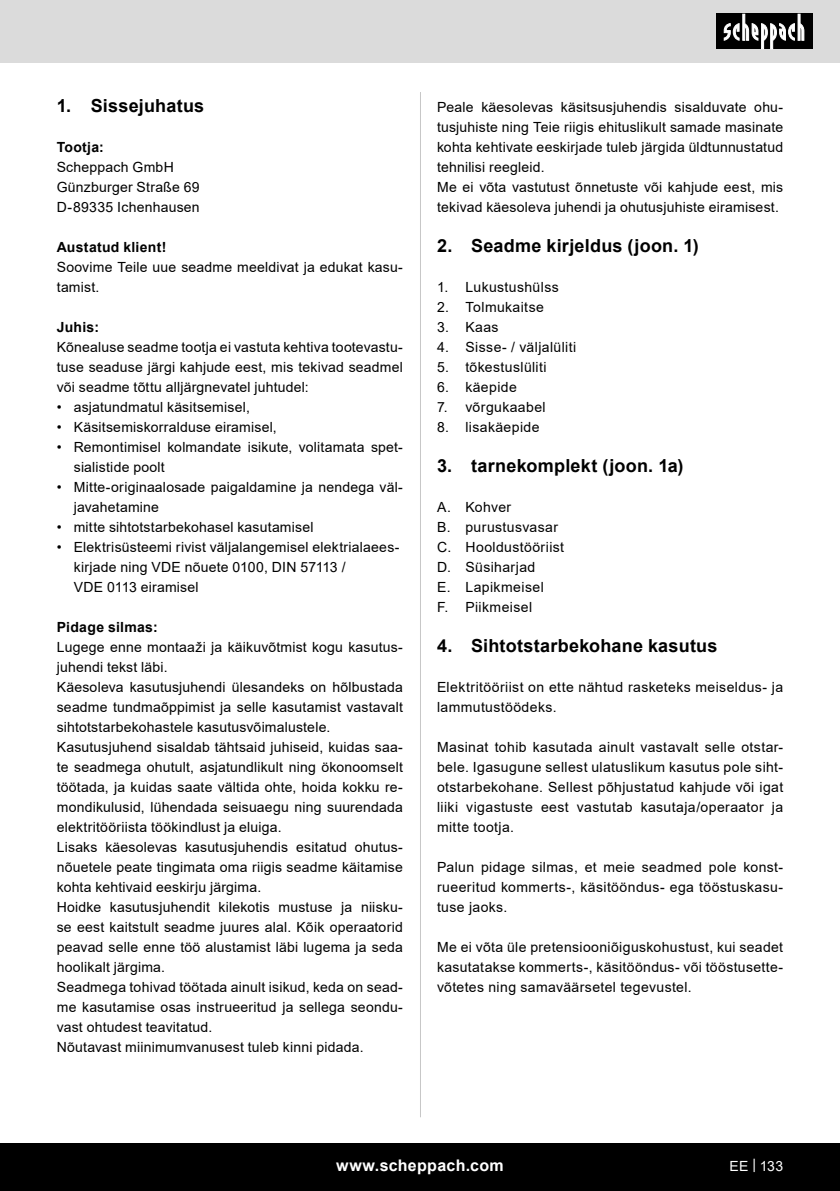
<style>
.page{position:relative;width:840px;height:1191px;background:#fff}
.page>*{position:absolute;margin:0;border:0;box-sizing:border-box;transform-origin:0 0}
.t1{font:700 18px "Arial";letter-spacing:.015em;color:#000}
.t2{font:700 16px "Arial";letter-spacing:.02em;color:#fff}
.t3{font:14px/20px "Arial";letter-spacing:.015em;color:#000;text-align:justify}
.Grundtext_Bold{font:700 14px "Arial";letter-spacing:.02em;color:#000}
.t4{font:14px "Arial";color:#fff}
</style>
<div class="page">
<div style="left:0;top:0;width:839px;height:63px;background:#dbdbdb"></div>
<div style="left:0;top:1143px;width:839px;height:48px;background:#000"></div>
<div style="left:716px;top:14px;width:96px;height:35px;background:#000"></div>
<svg style="left:723px;top:14px;width:81px;height:35px"></svg>
<hr style="left:420px;top:92px;width:1px;height:1025px;background:#c7c7c7">
<p class="t1" style="left:57px;top:93px;width:149px">1. Sissejuhatus</p>
<p class="Grundtext_Bold" style="left:57px;top:137px;width:49px">Tootja:</p>
<p class="t3" style="left:57px;top:157px;width:118px">Scheppach GmbH</p>
<p class="t3" style="left:57px;top:177px;width:144px">Günzburger Straße 69</p>
<p class="t3" style="left:57px;top:197px;width:144px">D-89335 Ichenhausen</p>
<p class="Grundtext_Bold" style="left:57px;top:237px;width:111px">Austatud klient!</p>
<p class="t3" style="left:57px;top:257px;width:347px">Soovime Teile uue seadme meeldivat ja edukat kasu&shy;tamist.</p>
<p class="Grundtext_Bold" style="left:57px;top:317px;width:44px">Juhis:</p>
<p class="t3" style="left:57px;top:337px;width:347px">Kõnealuse seadme tootja ei vastuta kehtiva tootevastu&shy;tuse seaduse järgi kahjude eest, mis tekivad seadmel või seadme tõttu alljärgnevatel juhtudel:</p>
<p class="t3" style="left:57px;top:397px;width:194px">• asjatundmatul käsitsemisel,</p>
<p class="t3" style="left:57px;top:417px;width:221px">• Käsitsemiskorralduse eiramisel,</p>
<p class="t3" style="left:74px;top:437px;width:330px;text-indent:-17px">• Remontimisel kolmandate isikute, volitamata spet&shy;sialistide poolt</p>
<p class="t3" style="left:74px;top:477px;width:330px;text-indent:-17px">• Mitte-originaalosade paigaldamine ja nendega väl&shy;javahetamine</p>
<p class="t3" style="left:57px;top:517px;width:258px">• mitte sihtotstarbekohasel kasutamisel</p>
<p class="t3" style="left:74px;top:537px;width:327px;text-align:left;text-indent:-17px">• Elektrisüsteemi rivist väljalangemisel elektrialaees&shy;kirjade ning VDE nõuete 0100, DIN 57113 /<br>VDE 0113 eiramisel</p>
<p class="Grundtext_Bold" style="left:57px;top:617px;width:102px">Pidage silmas:</p>
<p class="t3" style="left:57px;top:637px;width:347px">Lugege enne montaaži ja käikuvõtmist kogu kasutus&shy;juhendi tekst läbi.</p>
<p class="t3" style="left:57px;top:677px;width:347px">Käesoleva kasutusjuhendi ülesandeks on hõlbustada seadme tundmaõppimist ja selle kasutamist vastavalt sihtotstarbekohastele kasutusvõimalustele.</p>
<p class="t3" style="left:57px;top:737px;width:347px">Kasutusjuhend sisaldab tähtsaid juhiseid, kuidas saa&shy;te seadmega ohutult, asjatundlikult ning ökonoomselt töötada, ja kuidas saate vältida ohte, hoida kokku re&shy;mondikulusid, lühendada seisuaegu ning suurendada elektritööriista töökindlust ja eluiga.</p>
<p class="t3" style="left:57px;top:837px;width:347px">Lisaks käesolevas kasutusjuhendis esitatud ohutus&shy;nõuetele peate tingimata oma riigis seadme käitamise kohta kehtivaid eeskirju järgima.</p>
<p class="t3" style="left:57px;top:897px;width:347px">Hoidke kasutusjuhendit kilekotis mustuse ja niisku&shy;se eest kaitstult seadme juures alal. Kõik operaatorid peavad selle enne töö alustamist läbi lugema ja seda hoolikalt järgima.</p>
<p class="t3" style="left:57px;top:977px;width:347px">Seadmega tohivad töötada ainult isikud, keda on sead&shy;me kasutamise osas instrueeritud ja sellega seondu&shy;vast ohtudest teavitatud.</p>
<p class="t3" style="left:57px;top:1037px;width:308px">Nõutavast miinimumvanusest tuleb kinni pidada.</p>
<p class="t3" style="left:437px;top:97px;width:347px">Peale käesolevas käsitsusjuhendis sisalduvate ohu&shy;tusjuhiste ning Teie riigis ehituslikult samade masinate kohta kehtivate eeskirjade tuleb järgida üldtunnustatud tehnilisi reegleid.</p>
<p class="t3" style="left:437px;top:177px;width:347px">Me ei võta vastutust õnnetuste või kahjude eest, mis tekivad käesoleva juhendi ja ohutusjuhiste eiramisest.</p>
<p class="t1" style="left:437px;top:233px;width:263px">2. Seadme kirjeldus (joon. 1)</p>
<p class="t3" style="left:437px;top:277px;width:123px">1. Lukustushülss</p>
<p class="t3" style="left:437px;top:297px;width:108px">2. Tolmukaitse</p>
<p class="t3" style="left:437px;top:317px;width:63px">3. Kaas</p>
<p class="t3" style="left:437px;top:337px;width:141px">4. Sisse- / väljalüliti</p>
<p class="t3" style="left:437px;top:357px;width:111px">5. tõkestuslüliti</p>
<p class="t3" style="left:437px;top:377px;width:81px">6. käepide</p>
<p class="t3" style="left:437px;top:397px;width:110px">7. võrgukaabel</p>
<p class="t3" style="left:437px;top:417px;width:104px">8. lisakäepide</p>
<p class="t1" style="left:437px;top:453px;width:248px">3. tarnekomplekt (joon. 1a)</p>
<p class="t3" style="left:437px;top:497px;width:76px">A. Kohver</p>
<p class="t3" style="left:437px;top:517px;width:122px">B. purustusvasar</p>
<p class="t3" style="left:437px;top:537px;width:129px">C. Hooldustööriist</p>
<p class="t3" style="left:437px;top:557px;width:100px">D. Süsiharjad</p>
<p class="t3" style="left:437px;top:577px;width:108px">E. Lapikmeisel</p>
<p class="t3" style="left:437px;top:597px;width:97px">F. Piikmeisel</p>
<p class="t1" style="left:437px;top:633px;width:282px">4. Sihtotstarbekohane kasutus</p>
<p class="t3" style="left:437px;top:677px;width:347px">Elektritööriist on ette nähtud rasketeks meiseldus- ja lammutustöödeks.</p>
<p class="t3" style="left:437px;top:737px;width:347px">Masinat tohib kasutada ainult vastavalt selle otstar&shy;bele. Igasugune sellest ulatuslikum kasutus pole siht&shy;otstarbekohane. Sellest põhjustatud kahjude või igat liiki vigastuste eest vastutab kasutaja/operaator ja mitte tootja.</p>
<p class="t3" style="left:437px;top:857px;width:347px">Palun pidage silmas, et meie seadmed pole konst&shy;rueeritud kommerts-, käsitööndus- ega tööstuskasu&shy;tuse jaoks.</p>
<p class="t3" style="left:437px;top:937px;width:347px">Me ei võta üle pretensiooniõiguskohustust, kui seadet kasutatakse kommerts-, käsitööndus- või tööstusette&shy;võtetes ning samaväärsetel tegevustel.</p>
<p class="t2" style="left:336px;top:1154px;width:169px">www.scheppach.com</p>
<p class="t4" style="left:729px;top:1156px;width:55px">EE | 133</p>
</div>
